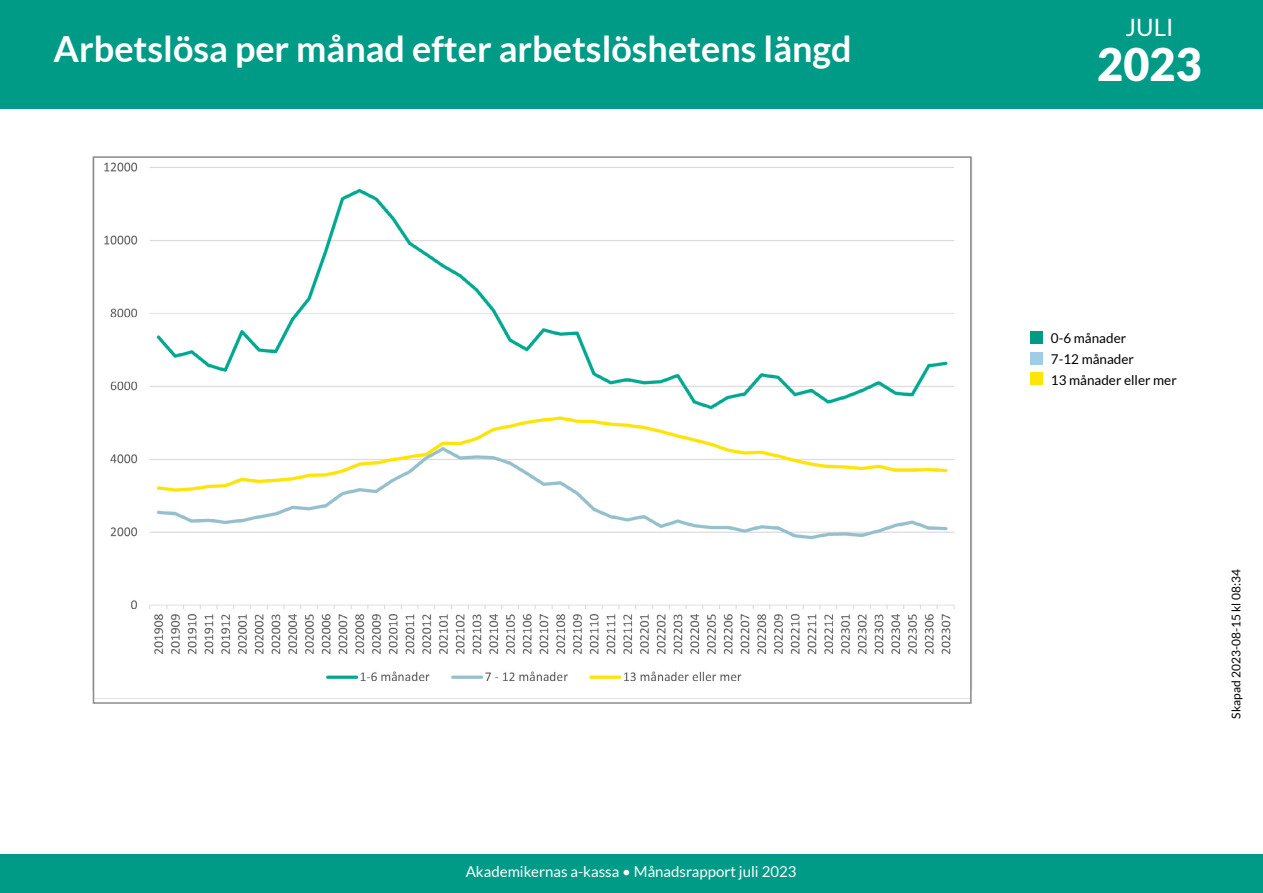
<style>
.page{position:relative;width:1263px;height:893px;background:#fff}
.page>*{position:absolute;margin:0;border:0;box-sizing:border-box;transform-origin:0 0}
.t1{font:900 45px "Lato";color:#fff}
.t2{font:700 36px "Lato";color:#fff}
.t3{font:24px "Lato";color:#fff}
.t4{font:15px "Lato";color:#fff}
.t5{font:13.5px/21px "Lato";color:#000}
.t6{font:12px "Lato";color:#000}
</style>
<div class="page">
<div style="left:0;top:855px;width:1263px;height:38px;background:#009b87"></div>
<div style="left:0;top:0;width:1263px;height:108px;background:#009b87"></div>
<div style="left:1030px;top:331px;width:13px;height:12px;background:#009b87"></div>
<div style="left:1030px;top:352px;width:13px;height:12px;background:#a0cde6"></div>
<div style="left:1030px;top:373px;width:13px;height:12px;background:#ffe507"></div>
<img style="left:96px;top:162px;width:873px;height:537px">
<p class="t2" style="left:54px;top:29px;width:800px">Arbetslösa per månad efter arbetslöshetens längd</p>
<p class="t4" style="left:466px;top:863px;width:332px">Akademikernas a-kassa • Månadsrapport juli 2023</p>
<p class="t3" style="left:1125px;top:14px;width:49px">JULI</p>
<p class="t1" style="left:1097px;top:38px;width:106px">2023</p>
<p class="t5" style="left:1051px;top:327px;width:127px">0-6 månader<br>7-12 månader<br>13 månader eller mer</p>
<p class="t6" style="left:1229px;top:719px;width:151px;rotate:-90deg">Skapad 2023-08-15 kl 08:34</p>
</div>
